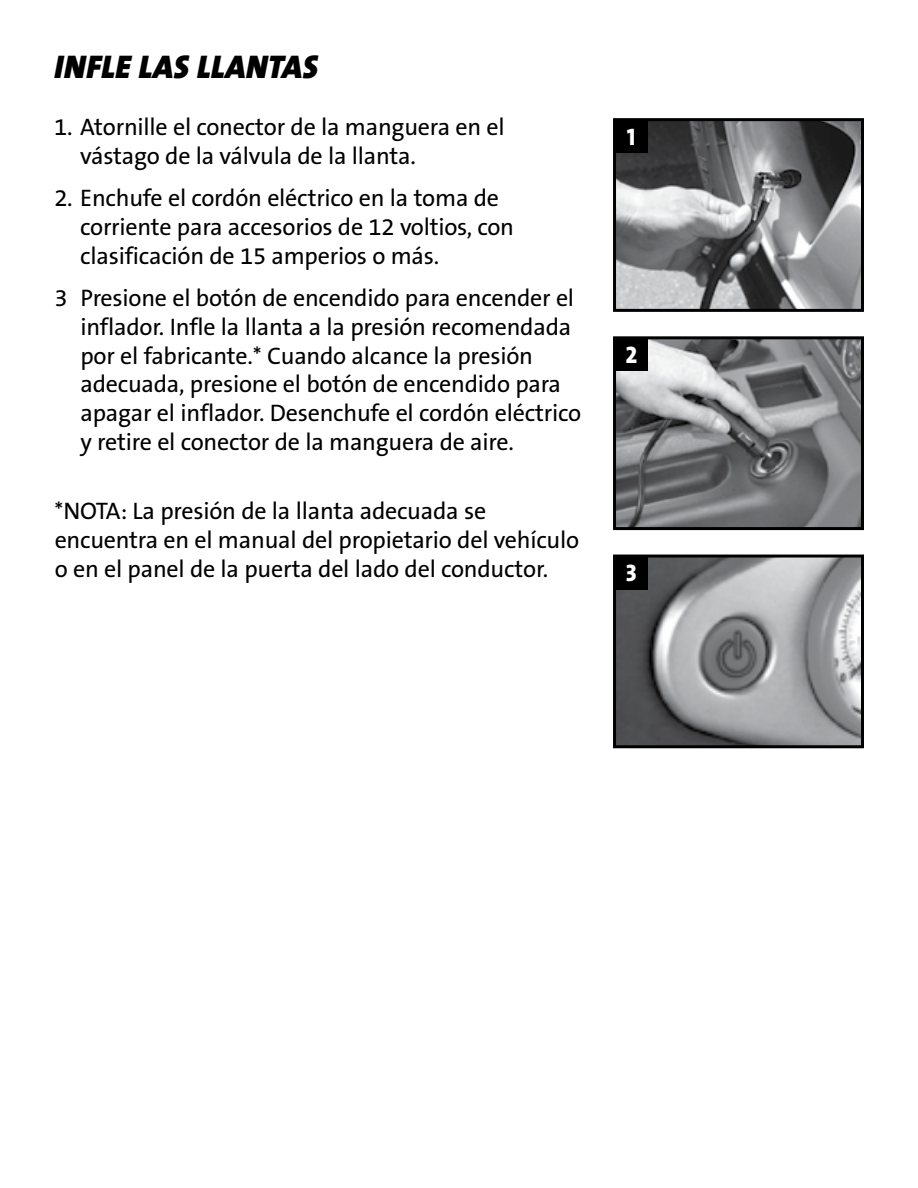
<style>
.page{position:relative;width:918px;height:1188px;background:#fff}
.page>*{position:absolute;margin:0;border:0;box-sizing:border-box;transform-origin:0 0}
.t1{font:italic 33px "The Sans Black Caps";color:#000}
.t2{font:24px/28.8px "The Sans Q5 Rg TF";letter-spacing:-.01em;color:#000}
.t3{font:24px "The Sans Extra Bold Caps";color:#fff}
</style>
<div class="page">
<img style="left:617px;top:122px;width:243px;height:186px">
<div style="left:613px;top:118px;width:251px;height:194px;border:3px solid #000"></div>
<img style="left:617px;top:340px;width:243px;height:186px">
<div style="left:613px;top:336px;width:251px;height:194px;border:3px solid #000"></div>
<img style="left:617px;top:559px;width:243px;height:185px">
<div style="left:613px;top:555px;width:251px;height:193px;border:3px solid #000"></div>
<div style="left:615px;top:120px;width:33px;height:33px;background:#000"></div>
<div style="left:615px;top:338px;width:33px;height:33px;background:#000"></div>
<div style="left:615px;top:556px;width:33px;height:33px;background:#000"></div>
<h1 class="t1" style="left:54px;top:39px;width:265px">INFLE LAS LLANTAS</h1>
<p class="t2" style="left:80px;top:114px;width:426px;text-indent:-26px">1. Atornille el conector de la manguera en el vástago de la válvula de la llanta.</p>
<p class="t2" style="left:80px;top:185px;width:435px;text-indent:-26px">2. Enchufe el cordón eléctrico en la toma de corriente para accesorios de 12 voltios, con clasificación de 15 amperios o más.</p>
<p class="t2" style="left:80px;top:285px;width:502px;text-indent:-26px">3 Presione el botón de encendido para encender el inflador. Infle la llanta a la presión recomendada por el fabricante.* Cuando alcance la presión adecuada, presione el botón de encendido para apagar el inflador. Desenchufe el cordón eléctrico y retire el conector de la manguera de aire.</p>
<p class="t2" style="left:55px;top:498px;width:526px">*NOTA: La presión de la llanta adecuada se encuentra en el manual del propietario del vehículo o en el panel de la puerta del lado del conductor.</p>
<p class="t3" style="left:627px;top:117px;width:10px">1</p>
<p class="t3" style="left:625px;top:334px;width:13px">2</p>
<p class="t3" style="left:626px;top:553px;width:13px">3</p>
</div>
